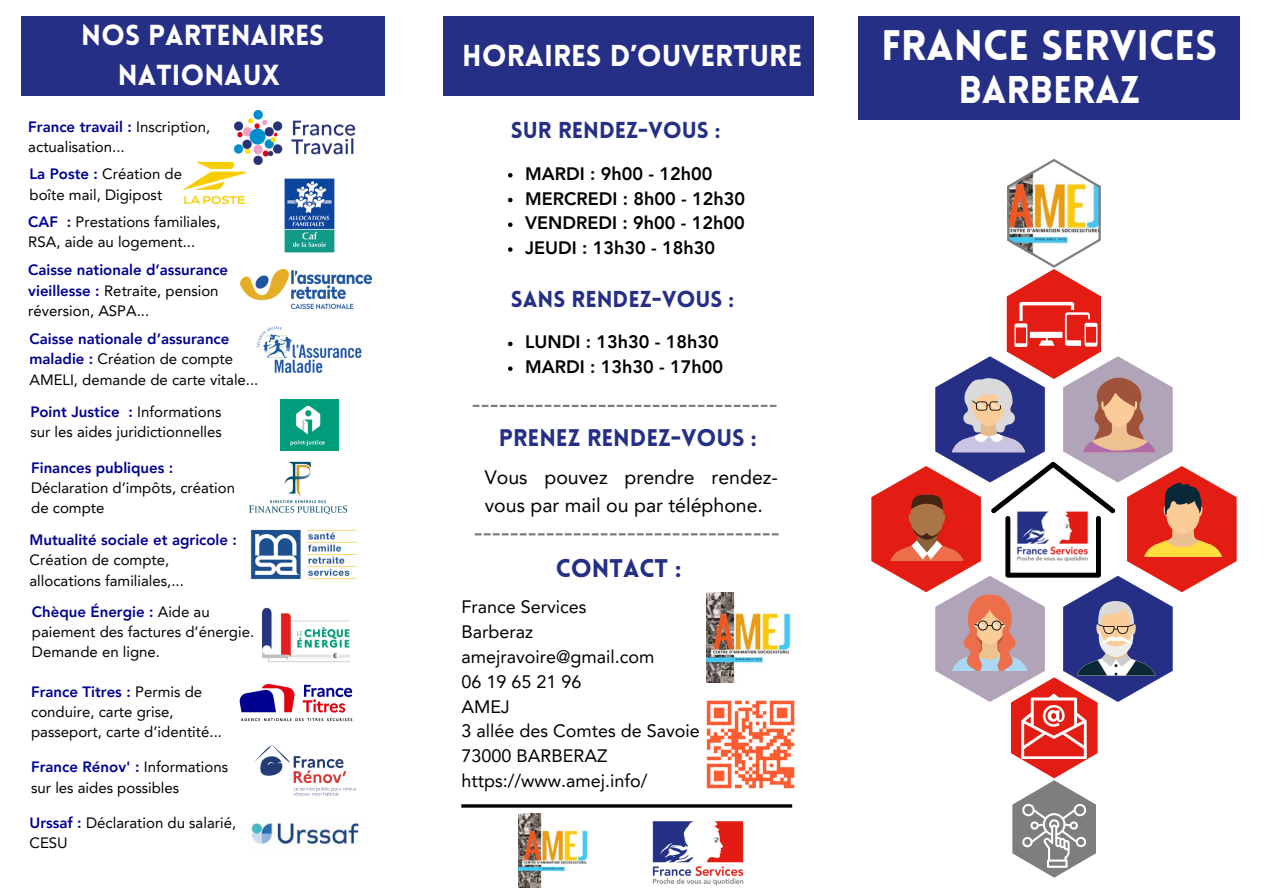
<style>
.page{position:relative;width:1263px;height:894px;background:#fff}
.page>*{position:absolute;margin:0;border:0;box-sizing:border-box;transform-origin:0 0}
.t1{font:900 41.7px "Lovelo";color:#fff}
.t2{font:900 37.8px "Lovelo";color:#fff}
.t3{font:900 29.55px "Lovelo";color:#fff}
.t4{font:900 28.35px/39.3px "Lovelo";color:#fff;text-align:center}
.t5{font:900 25.05px "Lovelo";color:#252f85}
.t6{font:900 23.55px "Lovelo";color:#252f85}
.t7{font:900 22.5px "Lovelo";color:#252f85}
.t8{font:19.5px/27px "Avenir LT Pro";color:#000}
.t9{font:18px/24.8px "Avenir LT Pro";color:#000}
.t10{font:800 18px "Avenir LT Pro";color:#000}
.t11{font:15px/20.2px "Avenir LT Pro";color:#000}
.t12{font:800 15px "Avenir LT Pro";color:#000091}
.s1{font-weight:800;color:#000091}
</style>
<div class="page">
<hr style="left:461px;top:804px;width:331px;height:3px;background:#000">
<div style="left:443px;top:16px;width:370px;height:79px;background:#252f85"></div>
<img style="left:183px;top:161px;width:64px;height:44px">
<img style="left:284px;top:178px;width:51px;height:75px">
<img style="left:280px;top:399px;width:59px;height:51px">
<img style="left:249px;top:461px;width:98px;height:53px">
<div style="left:858px;top:16px;width:382px;height:103px;background:#252f85"></div>
<div style="left:21px;top:16px;width:363px;height:80px;background:#252f85"></div>
<svg style="left:707px;top:700px;width:87px;height:88px"></svg>
<hr style="left:784px;top:784px;width:10px;height:4px;background:#fd5b30">
<img style="left:707px;top:592px;width:85px;height:90px">
<svg style="left:475px;top:533px;width:303px;height:2px"></svg>
<svg style="left:473px;top:404px;width:303px;height:3px"></svg>
<svg style="left:871px;top:159px;width:366px;height:718px"></svg>
<img style="left:652px;top:821px;width:92px;height:65px">
<img style="left:519px;top:813px;width:69px;height:74px">
<img style="left:234px;top:110px;width:122px;height:54px">
<img style="left:241px;top:269px;width:130px;height:39px">
<img style="left:256px;top:326px;width:106px;height:47px">
<img style="left:239px;top:683px;width:114px;height:39px">
<img style="left:250px;top:529px;width:107px;height:50px">
<img style="left:262px;top:607px;width:88px;height:55px">
<img style="left:255px;top:745px;width:101px;height:51px">
<img style="left:251px;top:821px;width:108px;height:24px">
<svg style="left:508px;top:341px;width:5px;height:5px"></svg>
<svg style="left:508px;top:366px;width:5px;height:5px"></svg>
<svg style="left:508px;top:173px;width:5px;height:4px"></svg>
<svg style="left:508px;top:198px;width:5px;height:4px"></svg>
<svg style="left:508px;top:222px;width:5px;height:5px"></svg>
<svg style="left:508px;top:247px;width:5px;height:5px"></svg>
<p class="t4" style="left:81px;top:19px;width:244px">NOS PARTENAIRES<br>NATIONAUX</p>
<p class="t11" style="left:28px;top:118px;width:183px"><span class="s1">France travail :</span> Inscription, actualisation...</p>
<p class="t11" style="left:30px;top:165px;width:154px"><span class="s1">La Poste :</span> Création de boîte mail, Digipost</p>
<p class="t11" style="left:28px;top:213px;width:194px"><span class="s1">CAF :</span> Prestations familiales,<br>RSA, aide au logement...</p>
<p class="t12" style="left:28px;top:264px;width:201px">Caisse nationale d’assurance</p>
<p class="t11" style="left:28px;top:281px;width:192px"><span class="s1">vieillesse :</span> Retraite, pension réversion, ASPA...</p>
<p class="t11" style="left:30px;top:330px;width:230px"><span class="s1">Caisse nationale d’assurance maladie :</span> Création de compte<br>AMELI, demande de carte vitale...</p>
<p class="t11" style="left:30px;top:402px;width:193px"><span class="s1">Point Justice :</span> Informations sur les aides juridictionnelles</p>
<p class="t11" style="left:31px;top:458px;width:205px"><span class="s1">Finances publiques :<br></span>Déclaration d’impôts, création de compte</p>
<p class="t11" style="left:30px;top:531px;width:209px"><span class="s1">Mutualité sociale et agricole :<br></span>Création de compte, allocations familiales,...</p>
<h2 class="t11" style="left:32px;top:602px;width:224px"><span class="s1">Chèque Énergie :</span> Aide au paiement des factures d’énergie.<br>Demande en ligne.</h2>
<p class="t11" style="left:31px;top:682px;width:192px"><span class="s1">France Titres :</span> Permis de conduire, carte grise, passeport, carte d’identité...</p>
<h4 class="t11" style="left:31px;top:758px;width:198px"><span class="s1">France Rénov' :</span> Informations sur les aides possibles</h4>
<p class="t11" style="left:30px;top:813px;width:208px"><span class="s1">Urssaf :</span> Déclaration du salarié,<br>CESU</p>
<p class="t3" style="left:462px;top:44px;width:342px">HORAIRES D’OUVERTURE</p>
<p class="t7" style="left:511px;top:121px;width:211px">SUR RENDEZ-VOUS :</p>
<p class="t10" style="left:525px;top:166px;width:189px">MARDI : 9h00 - 12h00</p>
<p class="t10" style="left:525px;top:191px;width:221px">MERCREDI : 8h00 - 12h30</p>
<p class="t10" style="left:525px;top:215px;width:221px">VENDREDI : 9h00 - 12h00</p>
<p class="t10" style="left:525px;top:240px;width:191px">JEUDI : 13h30 - 18h30</p>
<p class="t7" style="left:511px;top:290px;width:225px">SANS RENDEZ-VOUS :</p>
<p class="t10" style="left:525px;top:335px;width:195px">LUNDI : 13h30 - 18h30</p>
<p class="t10" style="left:525px;top:359px;width:199px">MARDI : 13h30 - 17h00</p>
<p class="t6" style="left:499px;top:428px;width:259px">PRENEZ RENDEZ-VOUS :</p>
<p class="t8" style="left:485px;top:466px;width:295px">Vous pouvez prendre rendez&shy;vous par mail ou par téléphone.</p>
<p class="t5" style="left:556px;top:558px;width:127px">CONTACT :</p>
<p class="t9" style="left:461px;top:596px;width:240px">France Services<br>Barberaz amejravoire@gmail.com<br>06 19 65 21 96<br>AMEJ<br>3 allée des Comtes de Savoie<br>73000 BARBERAZ https://www.amej.info/</p>
<p class="t1" style="left:881px;top:29px;width:338px">FRANCE SERVICES</p>
<p class="t2" style="left:958px;top:74px;width:183px">BARBERAZ</p>
</div>
